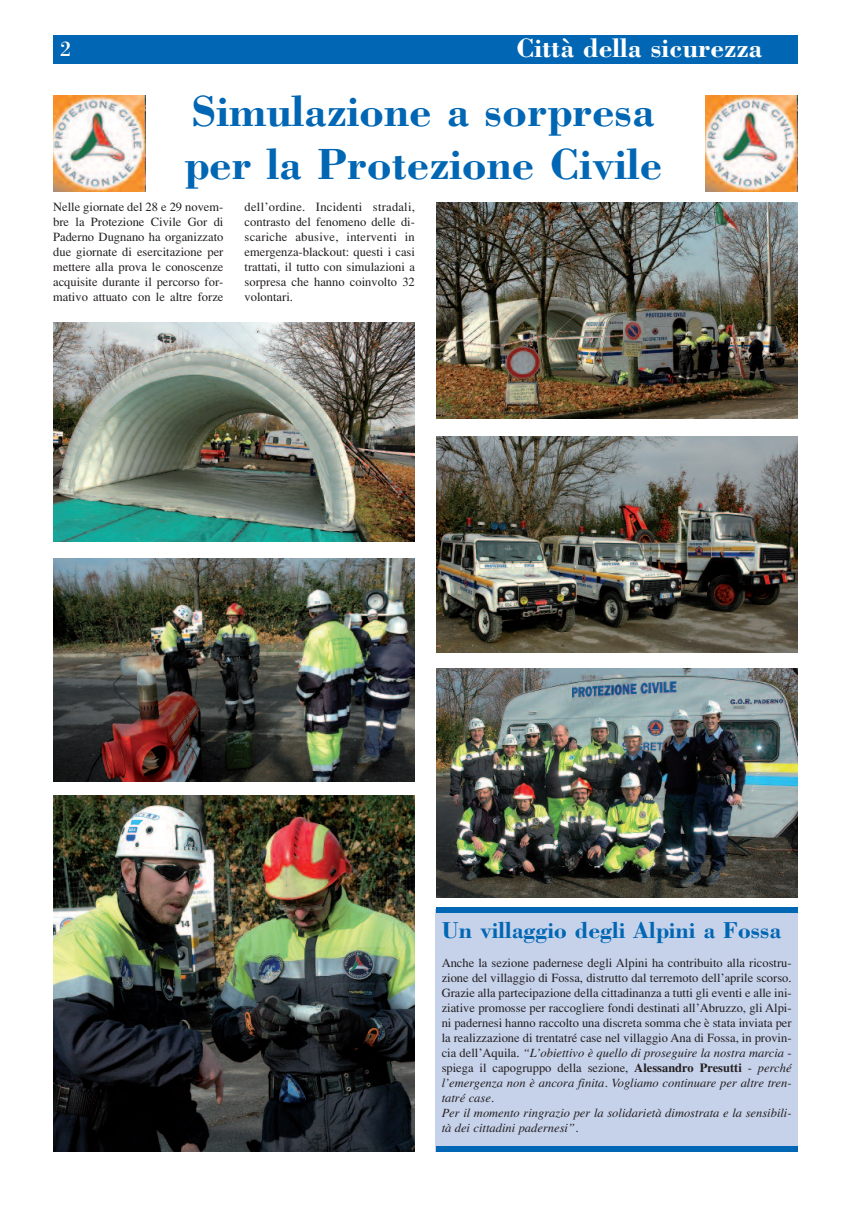
<style>
.page{position:relative;width:851px;height:1205px;background:#fff}
.page>*{position:absolute;margin:0;border:0;box-sizing:border-box;transform-origin:0 0}
.t1{font:700 45px/52.5px "Bodoni";color:#0166b3}
.t2{font:700 27.5px "Bodoni";color:#fff}
.t3{font:700 23.75px "Bodoni";color:#0166b3}
.t4{font:22.5px "Bodoni";color:#fff}
.t5{font:12.5px/15px "Times";color:#231f20;text-align:justify}
.s1{font-style:italic}
.s2{font-weight:700}
</style>
<div class="page">
<div style="left:103px;top:35px;width:694px;height:29px;background:#0166b3"></div>
<div style="left:53px;top:35px;width:50px;height:29px;background:#0166b3"></div>
<div style="left:435px;top:909px;width:362px;height:243px;background:#c6d2ea"></div>
<img style="left:436px;top:202px;width:361px;height:216px">
<img style="left:436px;top:437px;width:361px;height:216px">
<img style="left:53px;top:322px;width:362px;height:220px">
<img style="left:53px;top:558px;width:362px;height:223px">
<img style="left:436px;top:669px;width:361px;height:229px">
<img style="left:53px;top:796px;width:362px;height:356px">
<div style="left:436px;top:907px;width:361px;height:5px;background:#0166b3"></div>
<div style="left:436px;top:1146px;width:361px;height:6px;background:#0166b3"></div>
<img style="left:53px;top:96px;width:92px;height:96px">
<img style="left:705px;top:96px;width:92px;height:96px">
<h3 class="t4" style="left:60px;top:35px;width:13px">2</h3>
<h2 class="t2" style="left:516px;top:32px;width:248px">Città della sicurezza</h2>
<h1 class="t1" style="left:184px;top:85px;width:479px">Simulazione a sorpresa per la Protezione Civile</h1>
<p class="t5" style="left:53px;top:199px;width:172px">Nelle giornate del 28 e 29 novem&shy;bre la Protezione Civile Gor di Paderno Dugnano ha organizzato due giornate di esercitazione per mettere alla prova le conoscenze acquisite durante il percorso for&shy;mativo attuato con le altre forze</p>
<p class="t5" style="left:244px;top:199px;width:172px">dell’ordine. Incidenti stradali, contrasto del fenomeno delle di&shy;scariche abusive, interventi in emergenza-blackout: questi i casi trattati, il tutto con simulazioni a sorpresa che hanno coinvolto 32 volontari.</p>
<h3 class="t3" style="left:441px;top:916px;width:341px">Un villaggio degli Alpini a Fossa</h3>
<p class="t5" style="left:441px;top:955px;width:351px;text-align:left">Anche la sezione padernese degli Alpini ha contribuito alla ricostru&shy;zione del villaggio di Fossa, distrutto dal terremoto dell’aprile scorso.<br>Grazie alla partecipazione della cittadinanza a tutti gli eventi e alle ini&shy;ziative promosse per raccogliere fondi destinati all’Abruzzo, gli Alpi&shy;ni padernesi hanno raccolto una discreta somma che è stata inviata per la realizzazione di trentatré case nel villaggio Ana di Fossa, in provin&shy;cia dell’Aquila. <span class="s1">“L’obiettivo è quello di proseguire la nostra marcia</span> - spiega il capogruppo della sezione, <span class="s2">Alessandro Presutti</span> - <span class="s1">perché l’emergenza non è ancora finita. Vogliamo continuare per altre tren&shy;tatré case.<br>Per il momento ringrazio per la solidarietà dimostrata e la sensibili&shy;tà dei cittadini padernesi”.</span></p>
</div>
